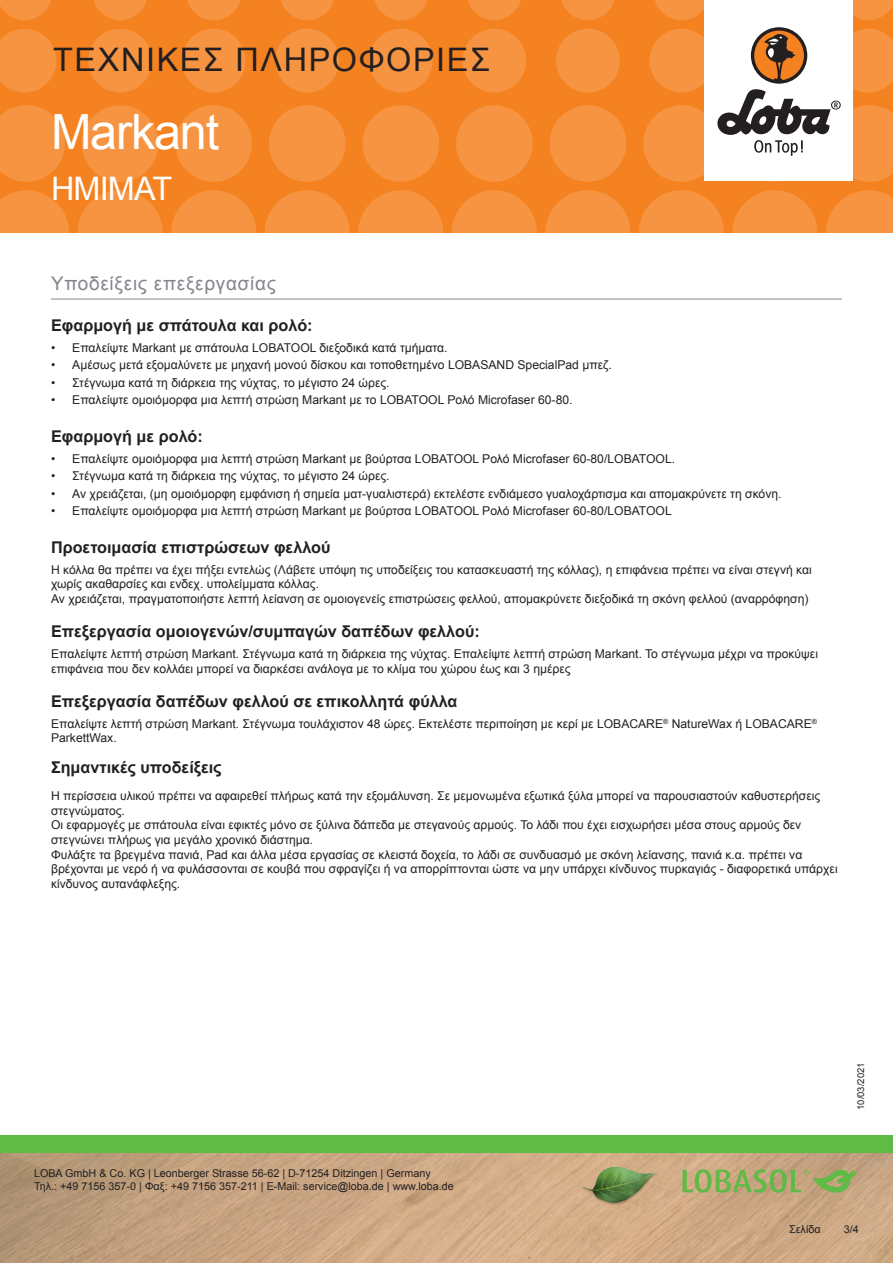
<style>
.page{position:relative;width:893px;height:1263px;background:#fff}
.page>*{position:absolute;margin:0;border:0;box-sizing:border-box;transform-origin:0 0}
.Produktname_Arial{font:48.6px "Arial";letter-spacing:-.025em;color:#fff}
.t1{font:32.4px "Arial";letter-spacing:.05em;color:#231f20}
.t2{font:32.4px "Arial";letter-spacing:-.025em;color:#fff}
.Titel_grau_Arial{font:18.9px "Arial";letter-spacing:.04em;color:#82858b}
.h1_Arial{font:700 16.2px "Arial";color:#231f20}
.Text_Arial{font:12.15px/14.5px "Arial";color:#231f20}
.t3{font:10.8px/12.9px "Arial";color:#231f20}
.t4{font:9.45px "Arial";color:#231f20}
</style>
<div class="page">
<div style="left:0;top:0;width:893px;height:233px;background:#f58220"></div>
<svg style="left:0;top:190px;width:69px;height:43px"></svg>
<svg style="left:78px;top:190px;width:85px;height:85px;fill:#f69441"></svg>
<svg style="left:171px;top:190px;width:85px;height:85px;fill:#f69441"></svg>
<svg style="left:265px;top:190px;width:85px;height:85px;fill:#f69441"></svg>
<svg style="left:358px;top:190px;width:85px;height:85px;fill:#f69441"></svg>
<svg style="left:545px;top:190px;width:85px;height:85px;fill:#f69441"></svg>
<svg style="left:452px;top:190px;width:85px;height:85px;fill:#f69441"></svg>
<svg style="left:732px;top:190px;width:85px;height:85px;fill:#f69441"></svg>
<svg style="left:639px;top:190px;width:85px;height:85px;fill:#f69441"></svg>
<svg style="left:826px;top:190px;width:67px;height:43px"></svg>
<svg style="left:0;top:105px;width:65px;height:77px"></svg>
<svg style="left:82px;top:105px;width:76px;height:77px"></svg>
<svg style="left:175px;top:105px;width:77px;height:77px"></svg>
<svg style="left:269px;top:105px;width:76px;height:77px"></svg>
<svg style="left:456px;top:105px;width:77px;height:77px"></svg>
<svg style="left:362px;top:105px;width:77px;height:77px"></svg>
<svg style="left:550px;top:105px;width:76px;height:77px"></svg>
<svg style="left:0;top:29px;width:56px;height:63px"></svg>
<svg style="left:182px;top:29px;width:64px;height:63px"></svg>
<svg style="left:88px;top:29px;width:64px;height:63px"></svg>
<svg style="left:275px;top:29px;width:64px;height:63px"></svg>
<svg style="left:462px;top:29px;width:64px;height:63px"></svg>
<svg style="left:369px;top:29px;width:64px;height:63px"></svg>
<svg style="left:556px;top:29px;width:64px;height:63px"></svg>
<svg style="left:0;top:0;width:51px;height:20px"></svg>
<svg style="left:187px;top:0;width:53px;height:20px"></svg>
<svg style="left:468px;top:0;width:53px;height:20px"></svg>
<svg style="left:655px;top:0;width:49px;height:20px"></svg>
<svg style="left:93px;top:0;width:54px;height:20px"></svg>
<svg style="left:374px;top:0;width:54px;height:20px"></svg>
<svg style="left:281px;top:0;width:53px;height:20px"></svg>
<svg style="left:561px;top:0;width:54px;height:20px"></svg>
<svg style="left:853px;top:0;width:40px;height:20px"></svg>
<img style="left:0;top:1152px;width:893px;height:111px">
<div style="left:0;top:1135px;width:893px;height:17px;background:#60bb46"></div>
<div style="left:704px;top:0;width:149px;height:181px;background:#fff"></div>
<svg style="left:643px;top:29px;width:250px;height:153px"></svg>
<img style="left:578px;top:1161px;width:82px;height:81px">
<svg style="left:682px;top:1169px;width:175px;height:24px"></svg>
<hr style="left:51px;top:299px;width:791px;height:1px;background:#82858b">
<h2 class="t1" style="left:53px;top:38px;width:439px">ΤΕΧΝΙΚΈΣ ΠΛΗΡΟΦΟΡΊ ΕΣ</h2>
<p class="Produktname_Arial" style="left:51px;top:100px;width:170px">Markant</p>
<h2 class="t2" style="left:51px;top:167px;width:123px">ΗΜΙΜΆΤ</h2>
<p class="Titel_grau_Arial" style="left:51px;top:271px;width:226px">Υποδείξεις επεξεργασίας</p>
<p class="h1_Arial" style="left:51px;top:314px;width:263px">Εφαρμογή με σπάτουλα και ρολό:</p>
<p class="Text_Arial" style="left:51px;top:340px;width:398px">• Επαλείψτε Markant με σπάτουλα LOBATOOL διεξοδικά κατά τμήματα.</p>
<p class="Text_Arial" style="left:51px;top:358px;width:562px">• Αμέσως μετά εξομαλύνετε με μηχανή μονού δίσκου και τοποθετημένο LOBASAND SpecialPad μπεζ.</p>
<p class="Text_Arial" style="left:51px;top:375px;width:340px">• Στέγνωμα κατά τη διάρκεια της νύχτας, το μέγιστο 24 ώρες.</p>
<p class="Text_Arial" style="left:51px;top:393px;width:523px">• Επαλείψτε ομοιόμορφα μια λεπτή στρώση Markant με το LOBATOOL Ρολό Microfaser 60-80.</p>
<p class="h1_Arial" style="left:51px;top:425px;width:153px">Εφαρμογή με ρολό:</p>
<p class="Text_Arial" style="left:51px;top:451px;width:626px">• Επαλείψτε ομοιόμορφα μια λεπτή στρώση Markant με βούρτσα LOBATOOL Ρολό Microfaser 60-80/LOBATOOL.</p>
<p class="Text_Arial" style="left:51px;top:469px;width:340px">• Στέγνωμα κατά τη διάρκεια της νύχτας, το μέγιστο 24 ώρες.</p>
<p class="Text_Arial" style="left:51px;top:486px;width:732px">• Αν χρειάζεται, (μη ομοιόμορφη εμφάνιση ή σημεία ματ-γυαλιστερά) εκτελέστε ενδιάμεσο γυαλοχάρτισμα και απομακρύνετε τη σκόνη.</p>
<p class="Text_Arial" style="left:51px;top:504px;width:622px">• Επαλείψτε ομοιόμορφα μια λεπτή στρώση Markant με βούρτσα LOBATOOL Ρολό Microfaser 60-80/LOBATOOL</p>
<p class="h1_Arial" style="left:51px;top:536px;width:281px">Προετοιμασία επιστρώσεων φελλού</p>
<p class="Text_Arial" style="left:51px;top:562px;width:762px">Η κόλλα θα πρέπει να έχει πήξει εντελώς (Λάβετε υπόψη τις υποδείξεις του κατασκευαστή της κόλλας), η επιφάνεια πρέπει να είναι στεγνή και χωρίς ακαθαρσίες και ενδεχ. υπολείμματα κόλλας.</p>
<p class="Text_Arial" style="left:51px;top:591px;width:759px">Αν χρειάζεται, πραγματοποιήστε λεπτή λείανση σε ομοιογενείς επιστρώσεις φελλού, απομακρύνετε διεξοδικά τη σκόνη φελλού (αναρρόφηση)</p>
<p class="h1_Arial" style="left:51px;top:620px;width:430px">Επεξεργασία ομοιογενών/συμπαγών δαπέδων φελλού:</p>
<p class="Text_Arial" style="left:51px;top:647px;width:768px">Επαλείψτε λεπτή στρώση Markant. Στέγνωμα κατά τη διάρκεια της νύχτας. Επαλείψτε λεπτή στρώση Markant. Το στέγνωμα μέχρι να προκύψει επιφάνεια που δεν κολλάει μπορεί να διαρκέσει ανάλογα με το κλίμα του χώρου έως και 3 ημέρες</p>
<p class="h1_Arial" style="left:51px;top:690px;width:408px">Επεξεργασία δαπέδων φελλού σε επικολλητά φύλλα</p>
<p class="Text_Arial" style="left:51px;top:716px;width:767px">Επαλείψτε λεπτή στρώση Markant. Στέγνωμα τουλάχιστον 48 ώρες. Εκτελέστε περιποίηση με κερί με LOBACARE<sup>®</sup> NatureWax ή LOBACARE<sup>®<br></sup>ParkettWax.</p>
<p class="h1_Arial" style="left:51px;top:757px;width:172px">Σημαντικές υποδείξεις</p>
<p class="Text_Arial" style="left:51px;top:789px;width:771px">Η περίσσεια υλικού πρέπει να αφαιρεθεί πλήρως κατά την εξομάλυνση. Σε μεμονωμένα εξωτικά ξύλα μπορεί να παρουσιαστούν καθυστερήσεις στεγνώματος.</p>
<p class="Text_Arial" style="left:51px;top:818px;width:752px">Οι εφαρμογές με σπάτουλα είναι εφικτές μόνο σε ξύλινα δάπεδα με στεγανούς αρμούς. Το λάδι που έχει εισχωρήσει μέσα στους αρμούς δεν στεγνώνει πλήρως για μεγάλο χρονικό διάστημα.</p>
<p class="Text_Arial" style="left:51px;top:847px;width:788px">Φυλάξτε τα βρεγμένα πανιά, Pad και άλλα μέσα εργασίας σε κλειστά δοχεία, το λάδι σε συνδυασμό με σκόνη λείανσης, πανιά κ.α. πρέπει να βρέχονται με νερό ή να φυλάσσονται σε κουβά που σφραγίζει ή να απορρίπτονται ώστε να μην υπάρχει κίνδυνος πυρκαγιάς - διαφορετικά υπάρχει κίνδυνος αυτανάφλεξης.</p>
<p class="t3" style="left:34px;top:1167px;width:421px">LOBA GmbH &amp; Co. KG | Leonberger Strasse 56-62 | D-71254 Ditzingen | Germany<br>Τηλ.: +49 7156 357-0 | Φαξ: +49 7156 357-211 | E-Mail: service@loba.de | www.loba.de</p>
<p class="t4" style="left:855px;top:1110px;width:49px;rotate:-90deg">10/03/2021</p>
<p class="t3" style="left:789px;top:1222px;width:33px">Σελίδα</p>
<p class="t3" style="left:844px;top:1222px;width:17px">3/4</p>
</div>
